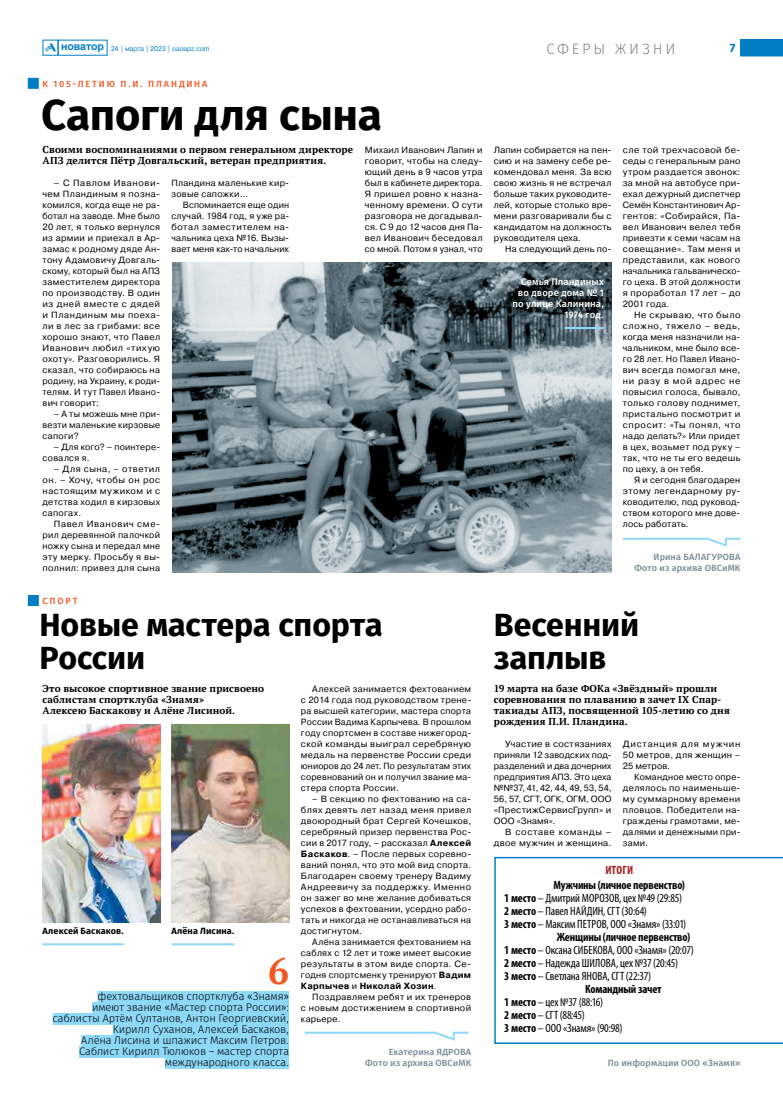
<style>
.page{position:relative;width:783px;height:1106px;background:#fff}
.page>*{position:absolute;margin:0;border:0;box-sizing:border-box;transform-origin:0 0}
.t1{font:700 43.3px "Fira Sans OT";letter-spacing:-.01em;color:#000}
.t2{font:700 37px "PT Serif";color:#f15822}
.t3{font:700 32px/32px "Fira Sans OT";letter-spacing:-.005em;color:#000}
.t4{font:15px "Fira Sans OT Light";color:#808285}
.t5{font:condensed 12px "Myriad Pro";letter-spacing:-.01em;color:#000}
.t6{font:700 condensed 12px "Myriad Pro";letter-spacing:-.015em;color:#000}
.t7{font:700 condensed 12px "Myriad Pro";color:#a71c20}
.t8{font:700 12px "Fira Sans OT";color:#007dc5}
.t9{font:11px/11px "Fira Sans OT Light";letter-spacing:-.02em;color:#000;text-align:right}
.t10{font:700 10px/11px "PT Serif";letter-spacing:.015em;color:#000}
.t11{font:9.5px/11px "Fira Sans OT Medium";letter-spacing:.01em;color:#fff;text-align:right}
.t12{font:9px/11px "Pragmatica";letter-spacing:.03em;color:#000;text-align:justify}
.t13{font:9px/11px "Fira Sans OT Medium";letter-spacing:.01em;color:#748a96}
.t14{font:9px/11px "Pragmatica";letter-spacing:.05em;color:#000;text-align:right}
.t15{font:700 9px "Fira Sans OT";letter-spacing:.01em;color:#000}
.t16{font:9px "Fira Sans OT Medium";letter-spacing:.2em;color:#f15822}
.t17{font:7px "Pragmatica";letter-spacing:.01em;color:#007dc5;scale:.93 1}
.s1{font-family:"Arial";font-weight:700;font-size:10.6px}
.s2{font-weight:700}
</style>
<div class="page">
<svg style="left:28px;top:78px;width:11px;height:11px"></svg>
<img style="left:172px;top:263px;width:439px;height:309px">
<hr style="left:564px;top:327px;width:39px;height:2px;background:#8ed8f8">
<svg style="left:28px;top:595px;width:11px;height:11px"></svg>
<div style="left:97px;top:991px;width:192px;height:12px;background:#8ed8f8"></div>
<div style="left:92px;top:1002px;width:197px;height:12px;background:#8ed8f8"></div>
<div style="left:53px;top:1013px;width:236px;height:12px;background:#8ed8f8"></div>
<div style="left:113px;top:1024px;width:176px;height:12px;background:#8ed8f8"></div>
<div style="left:81px;top:1035px;width:208px;height:12px;background:#8ed8f8"></div>
<div style="left:79px;top:1046px;width:210px;height:12px;background:#8ed8f8"></div>
<div style="left:165px;top:1057px;width:124px;height:12px;background:#8ed8f8"></div>
<svg style="left:305px;top:1031px;width:164px;height:10px"></svg>
<svg style="left:622px;top:537px;width:119px;height:10px"></svg>
<img style="left:171px;top:724px;width:118px;height:198px">
<img style="left:43px;top:724px;width:117px;height:198px">
<hr style="left:43px;top:943px;width:81px;height:2px;background:#8ed8f8">
<hr style="left:171px;top:943px;width:63px;height:2px;background:#8ed8f8">
<svg style="left:494px;top:857px;width:288px;height:187px"></svg>
<svg style="left:44px;top:44px;width:12px;height:7px"></svg>
<svg style="left:740px;top:39px;width:42px;height:17px"></svg>
<p class="t17" style="left:61px;top:44px;width:161px"><span class="s1">новатор</span> 24 | марта | 2023 | oaoapz.com</p>
<h3 class="t4" style="left:546px;top:38px;width:130px">сферы жизни</h3>
<h3 class="t8" style="left:729px;top:39px;width:7px">7</h3>
<p class="t16" style="left:43px;top:77px;width:114px">К 105-ле ти ю П .И. Пландина</p>
<h1 class="t1" style="left:41px;top:85px;width:342px">Сапоги для сына</h1>
<p class="t12" style="left:365px;top:144px;width:119px">Михаил Иванович Лапин и говорит, чтобы на следу&shy;ющий день в 9 часов утра был в кабинете директора.<br>Я пришел ровно к назна&shy;ченному времени. О сути разговора не догадывал&shy;ся. С 9 до 12 часов дня Па&shy;вел Иванович беседовал со мной. Потом я узнал, что</p>
<p class="t12" style="left:493px;top:144px;width:119px">Лапин собирается на пен&shy;сию и на замену себе ре&shy;комендовал меня. За всю свою жизнь я не встречал больше таких руководите&shy;лей, которые столько вре&shy;мени разговаривали бы с кандидатом на должность руководителя цеха.</p>
<p class="t10" style="left:43px;top:143px;width:312px">Своими воспоминаниями о первом генеральном директоре<br>АПЗ делится Пётр Довгальский, ветеран предприятия.</p>
<p class="t12" style="left:43px;top:177px;width:119px;text-indent:11px">– С Павлом Иванови&shy;чем Пландиным я позна&shy;комился, когда еще не ра&shy;ботал на заводе. Мне было 20 лет, я только вернулся из армии и приехал в Ар&shy;замас к родному дяде Ан&shy;тону Адамовичу Довгаль&shy;скому, который был на АПЗ заместителем директора по производству. В один из дней вместе с дядей и Пландиным мы поеха&shy;ли в лес за грибами: все хорошо знают, что Павел Иванович любил «тихую охоту». Разговорились. Я сказал, что собираюсь на родину, на Украину, к роди&shy;телям. И тут Павел Ивано&shy;вич говорит:</p>
<p class="t12" style="left:43px;top:408px;width:119px;text-indent:11px">– А ты можешь мне при&shy;везти маленькие кирзовые сапоги?</p>
<p class="t12" style="left:43px;top:441px;width:119px;text-indent:11px">– Для кого? – поинтере&shy;совался я.</p>
<p class="t12" style="left:43px;top:463px;width:119px;text-indent:11px">– Для сына, – ответил он. – Хочу, чтобы он рос настоящим мужиком и с детства ходил в кирзовых сапогах.</p>
<p class="t12" style="left:43px;top:518px;width:119px;text-indent:11px">Павел Иванович сме&shy;рил деревянной палочкой ножку сына и передал мне эту мерку. Просьбу я вы&shy;полнил: привез для сына</p>
<p class="t12" style="left:171px;top:177px;width:119px">Пландина маленькие кир&shy;зовые сапожки…</p>
<p class="t12" style="left:171px;top:199px;width:119px;text-indent:11px">Вспоминается еще один случай. 1984 год, я уже ра&shy;ботал заместителем на&shy;чальника цеха №16. Вызы&shy;вает меня как-то начальник</p>
<p class="t12" style="left:505px;top:243px;width:108px">На следующий день по-</p>
<p class="t11" style="left:512px;top:276px;width:93px">Семья Пландиных во дворе дома № 1 по улице Калинина,<br>1974 год.</p>
<p class="t16" style="left:43px;top:594px;width:36px">Спор т</p>
<p class="t12" style="left:622px;top:144px;width:119px">сле той трехчасовой бе&shy;седы с генеральным рано утром раздается звонок: за мной на автобусе при&shy;ехал дежурный диспетчер Семён Константинович Ар&shy;гентов: «Собирайся, Па&shy;вел Иванович велел тебя привезти к семи часам на совещание». Там меня и представили, как нового начальника гальваническо&shy;го цеха. В этой должности я проработал 17 лет – до 2001 года.</p>
<p class="t12" style="left:622px;top:309px;width:119px;text-indent:11px">Не скрываю, что было сложно, тяжело – ведь, когда меня назначили на&shy;чальником, мне было все&shy;го 28 лет. Но Павел Ивано&shy;вич всегда помогал мне, ни разу в мой адрес не повысил голоса, бывало, только голову поднимет, пристально посмотрит и спросит: «Ты понял, что надо делать?» Или придет в цех, возьмет под руку – так, что не ты его ведешь по цеху, а он тебя.</p>
<p class="t12" style="left:622px;top:474px;width:119px;text-indent:11px">Я и сегодня благодарен этому легендарному ру&shy;ководителю, под руковод&shy;ством которого мне дове&shy;лось работать.</p>
<p class="t13" style="left:634px;top:552px;width:107px;text-indent:19px">Ирина Балагурова<br>Фото из архива ОВСиМК</p>
<h3 class="t3" style="left:39px;top:611px;width:344px">Новые мастера спорта<br>России</h3>
<p class="t10" style="left:43px;top:682px;width:223px">Это высокое спортивное звание присвоено саблистам спортклуба «Знамя»<br>Алексею Баскакову и Алёне Лисиной.</p>
<p class="t15" style="left:43px;top:924px;width:83px">Алексей Баскаков.</p>
<p class="t15" style="left:171px;top:924px;width:64px">Алёна Лисина.</p>
<h2 class="t2" style="left:268px;top:946px;width:22px">6</h2>
<p class="t9" style="left:53px;top:991px;width:238px">фехтовальщиков спортклуба «Знамя»<br>имеют звание «Мастер спорта России»: саблисты Артём Султанов, Антон Георгиевский, Кирилл Суханов, Алексей Баскаков,<br>Алёна Лисина и шпажист Максим Петров.<br>Саблист Кирилл Тюлюков – мастер спорта международного класса.</p>
<p class="t12" style="left:301px;top:683px;width:172px;text-indent:11px">Алексей занимается фехтованием с 2014 года под руководством трене&shy;ра высшей категории, мастера спорта России Вадима Карпычева. В прошлом году спортсмен в составе нижегород&shy;ской команды выиграл серебряную медаль на первенстве России среди юниоров до 24 лет. По результатам этих соревнований он и получил звание ма&shy;стера спорта России.</p>
<p class="t12" style="left:301px;top:793px;width:172px;text-indent:11px">– В секцию по фехтованию на са&shy;блях девять лет назад меня привел двоюродный брат Сергей Кочешков, серебряный призер первенства Рос&shy;сии в 2017 году, – рассказал <span class="s2">Алексей Баскаков</span>. – После первых соревно&shy;ваний понял, что это мой вид спорта.<br>Благодарен своему тренеру Вадиму Андреевичу за поддержку. Именно он зажег во мне желание добиваться успехов в фехтовании, усердно рабо&shy;тать и никогда не останавливаться на достигнутом.</p>
<p class="t12" style="left:301px;top:936px;width:172px;text-indent:11px">Алёна занимается фехтованием на саблях с 12 лет и тоже имеет высокие результаты в этом виде спорта. Се&shy;годня спортсменку тренируют <span class="s2">Вадим Карпычев</span> и <span class="s2">Николай Хозин</span>.</p>
<p class="t12" style="left:301px;top:991px;width:172px;text-indent:11px">Поздравляем ребят и их тренеров с новым достижением в спортивной карьере.</p>
<p class="t13" style="left:365px;top:1047px;width:107px;text-align:right">Екатерина ЯДРОВА<br>Фото из архива ОВСиМК</p>
<h3 class="t3" style="left:493px;top:611px;width:147px;line-height:33px">Весенний заплыв</h3>
<p class="t10" style="left:493px;top:682px;width:237px">19 марта на базе ФОКа «Звёздный» прошли соревнования по плаванию в зачет IX Спар&shy;такиады АПЗ, посвященной 105-летию со дня рождения П.И. Пландина.</p>
<p class="t12" style="left:493px;top:738px;width:119px;text-indent:11px">Участие в состязаниях приняли 12 заводских под&shy;разделений и два дочерних предприятия АПЗ. Это цеха №№37, 41, 42, 44, 49, 53, 54, 56, 57, СГТ, ОГК, ОГМ, ООО «ПрестижСервисГрупп» и ООО «Знамя».</p>
<p class="t14" style="left:493px;top:826px;width:119px">В составе команды – двое мужчин и женщина.</p>
<p class="t12" style="left:622px;top:738px;width:119px">Дистанция для мужчин 50 метров, для женщин – 25 метров.</p>
<p class="t12" style="left:622px;top:771px;width:119px;text-indent:11px">Командное место опре&shy;делялось по наименьше&shy;му суммарному времени пловцов. Победители на&shy;граждены грамотами, ме&shy;далями и денежными при&shy;зами.</p>
<h3 class="t7" style="left:605px;top:862px;width:29px">Итоги</h3>
<h3 class="t6" style="left:553px;top:877px;width:133px">Мужчины (личное первенство)</h3>
<h3 class="t5" style="left:504px;top:890px;width:179px"><span class="s2">1 место</span> – Дмитрий Морозов, цех №49 (29:85)</h3>
<h3 class="t5" style="left:504px;top:903px;width:144px"><span class="s2">2 место</span> – Павел Найдин, СГТ (30:64)</h3>
<h3 class="t5" style="left:504px;top:916px;width:183px"><span class="s2">3 место</span> – Максим Петров, ООО «Знамя» (33:01)</h3>
<h3 class="t6" style="left:556px;top:929px;width:135px">Женщины (личное первенство)</h3>
<h3 class="t5" style="left:504px;top:942px;width:191px"><span class="s2">1 место</span> – Оксана Сибекова, ООО «Знамя» (20:07)</h3>
<h3 class="t5" style="left:504px;top:955px;width:175px"><span class="s2">2 место</span> – Надежда Шилова, цех №37 (20:45)</h3>
<h3 class="t5" style="left:504px;top:968px;width:148px"><span class="s2">3 место</span> – Светлана Янова, СГТ (22:37)</h3>
<h3 class="t6" style="left:585px;top:981px;width:78px">Командный зачет</h3>
<h3 class="t5" style="left:504px;top:994px;width:100px"><span class="s2">1 место</span> – цех №37 (88:16)</h3>
<h3 class="t5" style="left:504px;top:1007px;width:82px"><span class="s2">2 место</span> – СГТ (88:45)</h3>
<h3 class="t5" style="left:504px;top:1020px;width:119px"><span class="s2">3 место</span> – ООО «Знамя» (90:98)</h3>
<p class="t13" style="left:607px;top:1058px;width:134px">По информации ООО «Знамя»</p>
</div>
